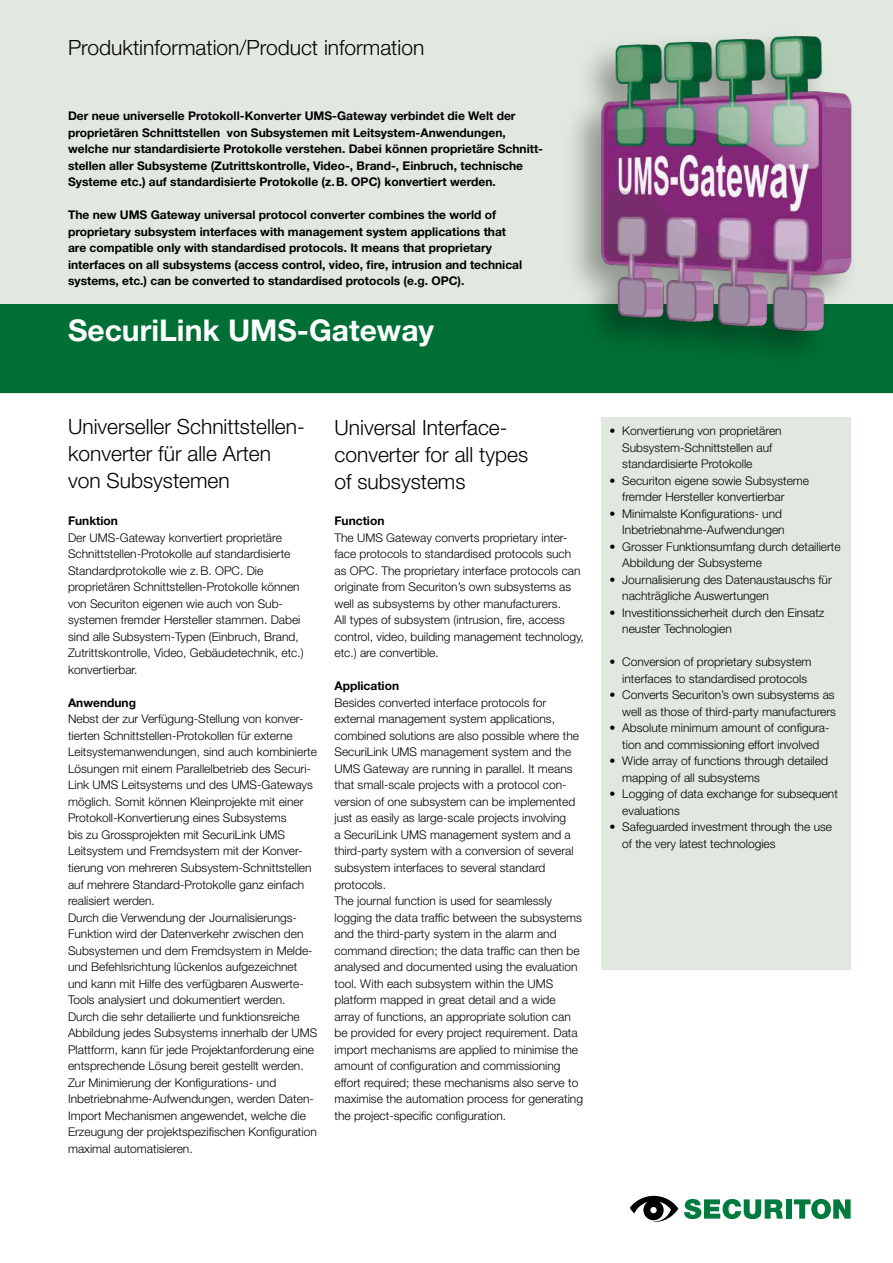
<style>
.page{position:relative;width:893px;height:1263px;background:#fff}
.page>*{position:absolute;margin:0;border:0;box-sizing:border-box;transform-origin:0 0}
.t1{font:700 30px "Helvetica Neue";color:#fff}
.t2{font:300 21px/27px "Helvetica Neue";color:#000}
.t3{font:300 12px/16.5px "Helvetica Neue";color:#000}
.t4{font:700 12px/16.5px "Helvetica Neue";color:#000}
</style>
<div class="page">
<div style="left:0;top:0;width:893px;height:393px;background:#e1e8df"></div>
<div style="left:601px;top:417px;width:249px;height:553px;background:#e1e8df"></div>
<svg style="left:684px;top:1199px;width:99px;height:20px"></svg>
<div style="left:786px;top:1199px;width:6px;height:19px;background:#007b3d"></div>
<svg style="left:794px;top:1199px;width:57px;height:20px"></svg>
<svg style="left:630px;top:1196px;width:48px;height:26px"></svg>
<div style="left:0;top:305px;width:893px;height:88px;background:#006f35"></div>
<img style="left:346px;top:36px;width:547px;height:516px">
<h2 class="t2" style="left:68px;top:33px;width:358px">Produktinformation/Product information</h2>
<p class="t4" style="left:68px;top:107px;width:477px">Der neue universelle Protokoll-Konverter UMS-Gateway verbindet die Welt der proprietären Schnittstellen von Subsystemen mit Leitsystem-Anwendungen, welche nur standardisierte Protokolle verstehen. Dabei können proprietäre Schnitt&shy;stellen aller Subsysteme (Zutrittskontrolle, Video-, Brand-, Einbruch, technische Systeme etc.) auf standardisierte Protokolle (z.B. OPC) konvertiert werden.</p>
<p class="t4" style="left:68px;top:206px;width:456px">The new UMS Gateway universal protocol converter combines the world of proprietary subsystem interfaces with management system applications that are compatible only with standardised protocols. It means that proprietary interfaces on all subsystems (access control, video, fire, intrusion and technical systems, etc.) can be converted to standardised protocols (e.g. OPC).</p>
<h1 class="t1" style="left:68px;top:312px;width:368px">SecuriLink UMS-Gateway</h1>
<h2 class="t2" style="left:68px;top:412px;width:238px">Universeller Schnittstellen&shy;konverter für alle Arten von Subsystemen</h2>
<h2 class="t2" style="left:334px;top:414px;width:195px">Universal Interface&shy;converter for all types of subsystems</h2>
<p class="t4" style="left:68px;top:513px;width:52px">Funktion</p>
<p class="t3" style="left:68px;top:529px;width:237px">Der UMS-Gateway konvertiert proprietäre Schnittstellen-Protokolle auf standardisierte Standardprotokolle wie z.B. OPC. Die proprietären Schnittstellen-Protokolle können von Securiton eigenen wie auch von Sub&shy;systemen fremder Hersteller stammen. Dabei sind alle Subsystem-Typen (Einbruch, Brand, Zutrittskontrolle, Video, Gebäudetechnik, etc.) konvertierbar.</p>
<p class="t4" style="left:68px;top:694px;width:70px">Anwendung</p>
<p class="t3" style="left:68px;top:711px;width:251px">Nebst der zur Verfügung-Stellung von konver&shy;tierten Schnittstellen-Protokollen für externe Leitsystemanwendungen, sind auch kombinierte Lösungen mit einem Parallelbetrieb des Securi-Link UMS Leitsystems und des UMS-Gateways möglich. Somit können Kleinprojekte mit einer Protokoll-Konvertierung eines Subsystems<br>bis zu Grossprojekten mit SecuriLink UMS Leitsystem und Fremdsystem mit der Konver&shy;tierung von mehreren Subsystem-Schnittstellen auf mehrere Standard-Protokolle ganz einfach realisiert werden.<br>Durch die Verwendung der Journalisierungs-Funktion wird der Datenverkehr zwischen den Subsystemen und dem Fremdsystem in Melde&shy;und Befehlsrichtung lückenlos aufgezeichnet und kann mit Hilfe des verfügbaren Auswerte-Tools analysiert und dokumentiert werden.<br>Durch die sehr detailierte und funktionsreiche Abbildung jedes Subsystems innerhalb der UMS Plattform, kann für jede Projektanforderung eine entsprechende Lösung bereit gestellt werden.<br>Zur Minimierung der Konfigurations- und Inbetriebnahme-Aufwendungen, werden Daten-Import Mechanismen angewendet, welche die Erzeugung der projektspezifischen Konfiguration maximal automatisieren.</p>
<p class="t4" style="left:334px;top:513px;width:52px">Function</p>
<p class="t3" style="left:334px;top:529px;width:251px">The UMS Gateway converts proprietary inter&shy;face protocols to standardised protocols such as OPC. The proprietary interface protocols can originate from Securiton’s own subsystems as well as subsystems by other manufacturers.<br>All types of subsystem (intrusion, fire, access control, video, building management technology, etc.) are convertible.</p>
<p class="t4" style="left:334px;top:678px;width:66px">Application</p>
<p class="t3" style="left:334px;top:694px;width:250px">Besides converted interface protocols for external management system applications, combined solutions are also possible where the SecuriLink UMS management system and the UMS Gateway are running in parallel. It means that small-scale projects with a protocol con&shy;version of one subsystem can be implemented just as easily as large-scale projects involving<br>a SecuriLink UMS management system and a third-party system with a conversion of several subsystem interfaces to several standard protocols.<br>The journal function is used for seamlessly logging the data traffic between the subsystems and the third-party system in the alarm and command direction; the data traffic can then be analysed and documented using the evaluation tool. With each subsystem within the UMS platform mapped in great detail and a wide array of functions, an appropriate solution can be provided for every project requirement. Data import mechanisms are applied to minimise the amount of configuration and commissioning effort required; these mechanisms also serve to maximise the automation process for generating the project-specific configuration.</p>
<p class="t3" style="left:622px;top:422px;width:161px;text-indent:-13px">• Konvertierung von proprietären<br>Subsystem-Schnittstellen auf standardisierte Protokolle</p>
<p class="t3" style="left:622px;top:472px;width:188px;text-indent:-13px">• Securiton eigene sowie Subsysteme fremder Hersteller konvertierbar</p>
<p class="t3" style="left:609px;top:505px;width:177px;text-align:right">• Minimalste Konfigurations- und<br>Inbetriebnahme-Aufwendungen</p>
<p class="t3" style="left:622px;top:538px;width:220px;text-indent:-13px">• Grosser Funktionsumfang durch detailierte<br>Abbildung der Subsysteme</p>
<p class="t3" style="left:622px;top:571px;width:211px;text-indent:-13px">• Journalisierung des Datenaustauschs für nachträgliche Auswertungen</p>
<p class="t3" style="left:622px;top:604px;width:204px;text-indent:-13px">• Investitionssicherheit durch den Einsatz neuster Technologien</p>
<p class="t3" style="left:622px;top:653px;width:191px;text-indent:-13px">• Conversion of proprietary subsystem interfaces to standardised protocols</p>
<p class="t3" style="left:609px;top:686px;width:228px;text-align:right">• Converts Securiton’s own subsystems as well as those of third-party manufacturers</p>
<p class="t3" style="left:609px;top:719px;width:222px;text-align:center">• Absolute minimum amount of configura&shy;tion and commissioning effort involved</p>
<p class="t3" style="left:622px;top:752px;width:207px;text-indent:-13px">• Wide array of functions through detailed mapping of all subsystems</p>
<p class="t3" style="left:622px;top:785px;width:217px;text-indent:-13px">• Logging of data exchange for subsequent evaluations</p>
<p class="t3" style="left:622px;top:818px;width:211px;text-indent:-13px">• Safeguarded investment through the use of the very latest technologies</p>
</div>
